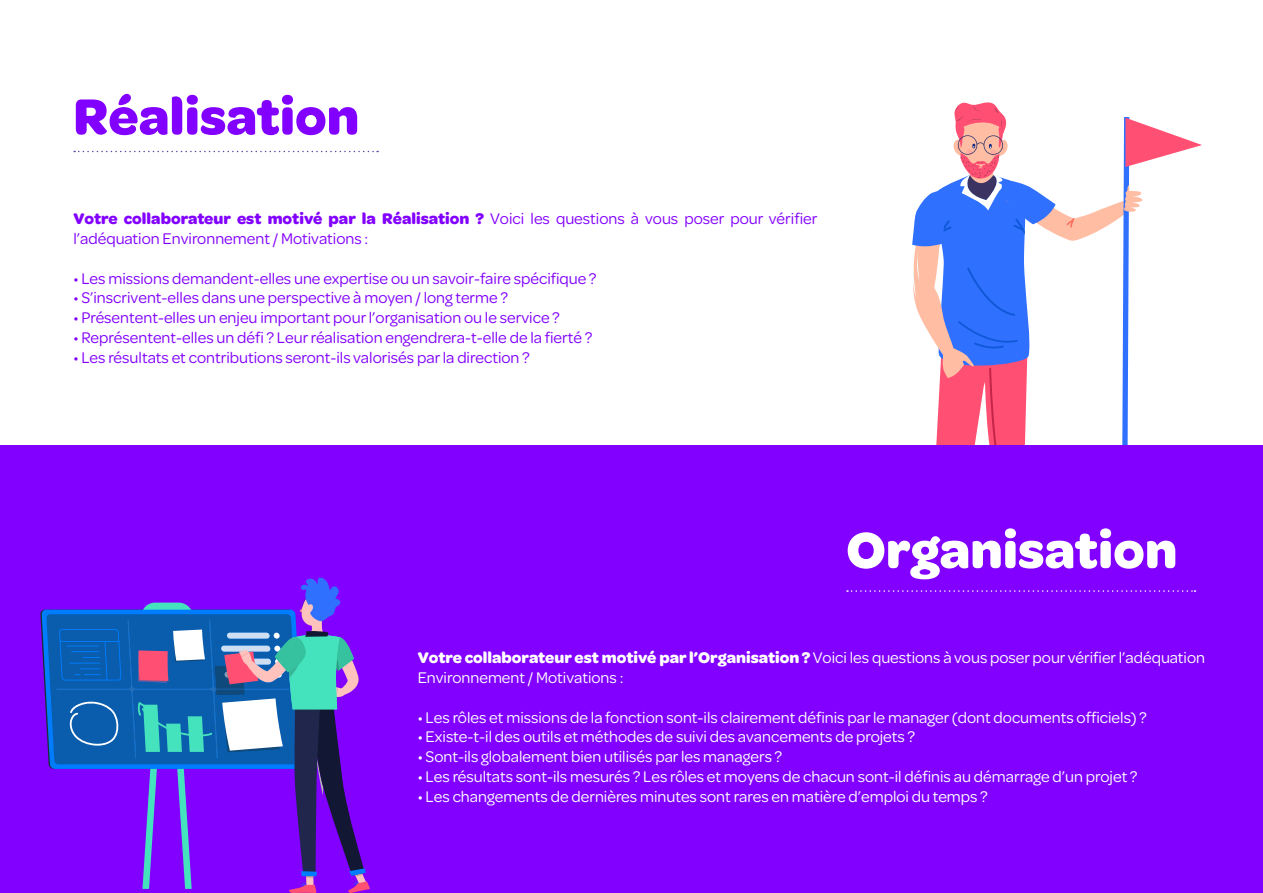
<style>
.page{position:relative;width:1263px;height:893px;background:#fff}
.page>*{position:absolute;margin:0;border:0;box-sizing:border-box;transform-origin:0 0}
.t1{font:700 54px "Omnes";color:#fff}
.t2{font:700 54px "Omnes";color:#8200ff}
.t3{font:16.5px/19.8px "Omnes";color:#fff}
.t4{font:16.5px/19.8px "Omnes";color:#8200ff}
.s1{font-weight:700}
</style>
<div class="page">
<div style="left:0;top:445px;width:1263px;height:448px;background:#8200ff"></div>
<svg style="left:74px;top:151px;width:304px;height:1px"></svg>
<svg style="left:847px;top:590px;width:348px;height:2px"></svg>
<svg style="left:912px;top:102px;width:290px;height:343px"></svg>
<svg style="left:40px;top:577px;width:330px;height:316px"></svg>
<p class="t2" style="left:73px;top:78px;width:287px">Réalisation</p>
<p class="t4" style="left:73px;top:208px;width:745px"><span class="s1">Votre collaborateur est motivé par la Réalisation ?</span> Voici les questions à vous poser pour vérifier l’adéquation Environnement / Motivations :</p>
<p class="t4" style="left:73px;top:267px;width:525px">• Les missions demandent-elles une expertise ou un savoir-faire spécifique ?</p>
<p class="t4" style="left:73px;top:287px;width:436px">• S’inscrivent-elles dans une perspective à moyen / long terme ?</p>
<p class="t4" style="left:73px;top:307px;width:488px">• Présentent-elles un enjeu important pour l’organisation ou le service ?</p>
<p class="t4" style="left:73px;top:327px;width:520px">• Représentent-elles un défi ? Leur réalisation engendrera-t-elle de la fierté ?</p>
<p class="t4" style="left:73px;top:346px;width:458px">• Les résultats et contributions seront-ils valorisés par la direction ?</p>
<p class="t1" style="left:846px;top:512px;width:333px">Organisation</p>
<p class="t3" style="left:418px;top:647px;width:789px"><span class="s1">Votre collaborateur est motivé par l’Organisation ?</span> Voici les questions à vous poser pour vérifier l’adéquation<br>Environnement / Motivations :</p>
<p class="t3" style="left:418px;top:706px;width:731px">• Les rôles et missions de la fonction sont-ils clairement définis par le manager (dont documents officiels) ?</p>
<p class="t3" style="left:418px;top:726px;width:499px">• Existe-t-il des outils et méthodes de suivi des avancements de projets ?</p>
<p class="t3" style="left:418px;top:746px;width:366px">• Sont-ils globalement bien utilisés par les managers ?</p>
<p class="t3" style="left:418px;top:766px;width:721px">• Les résultats sont-ils mesurés ? Les rôles et moyens de chacun sont-il définis au démarrage d’un projet ?</p>
<p class="t3" style="left:418px;top:785px;width:572px">• Les changements de dernières minutes sont rares en matière d’emploi du temps ?</p>
</div>
